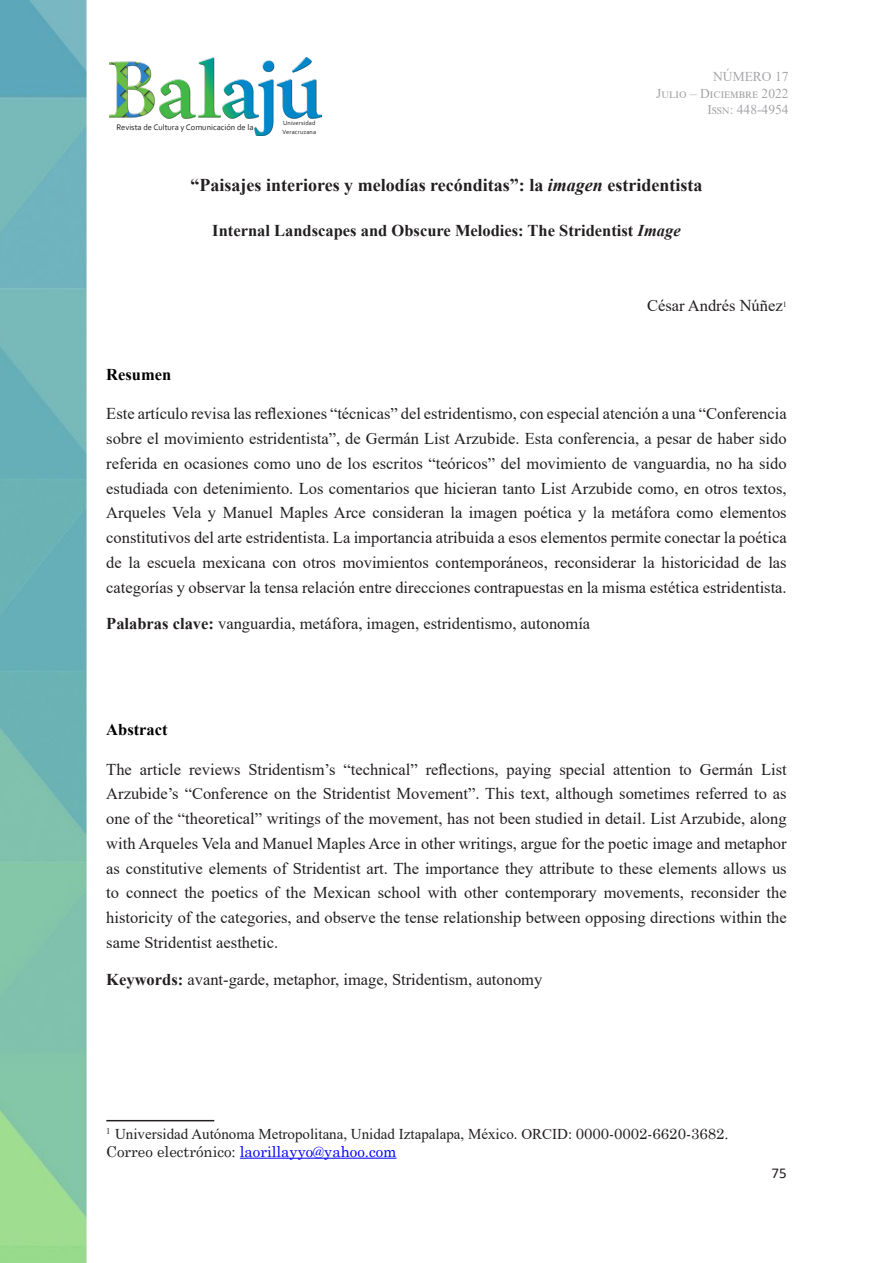
<style>
.page{position:relative;width:893px;height:1263px;background:#fff}
.page>*{position:absolute;margin:0;border:0;box-sizing:border-box;transform-origin:0 0}
.Balajú_Figuras_o_imá{font:700 18px "Times New Roman";color:#231f20}
.Balajú_Resumen_abstr{font:16.5px/24.8px "Times New Roman";color:#231f20;text-align:justify}
.t1{font:700 16.5px "Times New Roman";color:#231f20}
.Balajú_Subtema{font:700 16.5px "Times New Roman";color:#000}
.t2{font:15px/18px "Times New Roman";color:#231f20}
.t3{font:15px "Calibri";color:#231f20}
.t4{font:13.5px/16.2px "Times New Roman";color:#a6a6aa;text-align:right}
.t5{font:8.4px "Corbel";color:#231f20}
.t6{font:6.3px/9px "Corbel";letter-spacing:.02em;color:#231f20}
.s1{font-style:italic}
.s2{font-weight:700}
.s3{font-family:"Century Schoolbook"}
.s4{font-family:"Century Schoolbook";color:#00f}
</style>
<div class="page">
<img style="left:0;top:0;width:86px;height:1263px">
<img style="left:109px;top:58px;width:213px;height:78px">
<hr style="left:106px;top:1120px;width:108px;height:1px;background:#231f20">
<hr style="left:240px;top:1158px;width:156px;height:1px;background:#00f">
<p class="t5" style="left:117px;top:121px;width:138px">Revista de Cultura y Comunicación de la</p>
<p class="t6" style="left:283px;top:118px;width:35px">Universidad<br>Veracruzana</p>
<p class="t4" style="left:656px;top:68px;width:134px">NÚMERO 17<br>Julio – Diciembre 2022<br>Issn: 448-4954</p>
<p class="Balajú_Figuras_o_imá" style="left:191px;top:172px;width:513px">“Paisajes interiores y melodías recónditas”: la <span class="s1">imagen</span> estridentista</p>
<p class="t1" style="left:212px;top:219px;width:470px">Internal Landscapes and Obscure Melodies: The Stridentist <span class="s1">Image</span></p>
<p class="Balajú_Resumen_abstr" style="left:647px;top:293px;width:141px">César Andrés Núñez<sup>1</sup></p>
<p class="Balajú_Subtema" style="left:106px;top:362px;width:67px">Resumen</p>
<p class="Balajú_Resumen_abstr" style="left:106px;top:401px;width:682px">Este artículo revisa las reflexiones “técnicas” del estridentismo, con especial atención a una “Conferencia sobre el movimiento estridentista”, de Germán List Arzubide. Esta conferencia, a pesar de haber sido referida en ocasiones como uno de los escritos “teóricos” del movimiento de vanguardia, no ha sido estudiada con detenimiento. Los comentarios que hicieran tanto List Arzubide como, en otros textos, Arqueles Vela y Manuel Maples Arce consideran la imagen poética y la metáfora como elementos constitutivos del arte estridentista. La importancia atribuida a esos elementos permite conectar la poética de la escuela mexicana con otros movimientos contemporáneos, reconsiderar la historicidad de las categorías y observar la tensa relación entre direcciones contrapuestas en la misma estética estridentista.</p>
<p class="Balajú_Resumen_abstr" style="left:106px;top:611px;width:485px"><span class="s2">Palabras clave:</span> vanguardia, metáfora, imagen, estridentismo, autonomía</p>
<p class="Balajú_Subtema" style="left:106px;top:717px;width:63px">Abstract</p>
<p class="Balajú_Resumen_abstr" style="left:106px;top:756px;width:682px">The article reviews Stridentism’s “technical” reflections, paying special attention to Germán List Arzubide’s “Conference on the Stridentist Movement”. This text, although sometimes referred to as one of the “theoretical” writings of the movement, has not been studied in detail. List Arzubide, along with Arqueles Vela and Manuel Maples Arce in other writings, argue for the poetic image and metaphor as constitutive elements of Stridentist art. The importance they attribute to these elements allows us to connect the poetics of the Mexican school with other contemporary movements, reconsider the historicity of the categories, and observe the tense relationship between opposing directions within the same Stridentist aesthetic.</p>
<p class="Balajú_Resumen_abstr" style="left:106px;top:966px;width:438px"><span class="s2">Keywords:</span> avant-garde, metaphor, image, Stridentism, autonomy</p>
<p class="t2" style="left:106px;top:1124px;width:624px"><sup>1</sup> Universidad Autónoma Metropolitana, Unidad Iztapalapa, México. ORCID: <span class="s3">0000-0002-6620-3682.<br>Correo electrónico:</span> <span class="s4">laorillayyo@yahoo.com</span></p>
<p class="t3" style="left:771px;top:1163px;width:17px">75</p>
</div>
